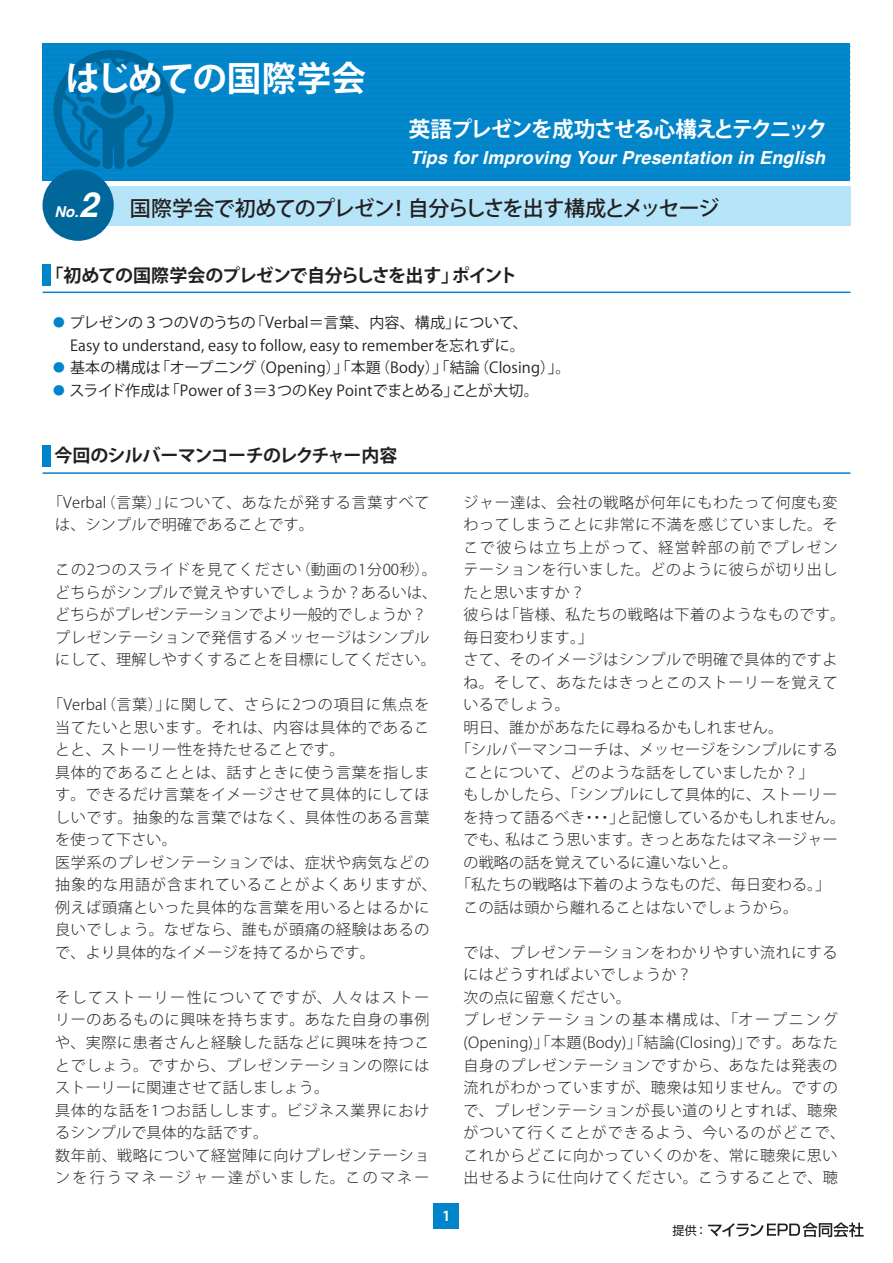
<style>
.page{position:relative;width:893px;height:1263px;background:#fff}
.page>*{position:absolute;margin:0;border:0;box-sizing:border-box;transform-origin:0 0}
.t1{font:700 34.5px "Koz Go Pro";letter-spacing:-.03em;color:#fff}
.t2{font:italic 700 34.5px "Helvetica";color:#fff}
.t3{font:700 21.45px "Koz Go Pro";letter-spacing:-.065em;color:#fff}
.t4{font:500 21px "Koz Go Pr 6 N";letter-spacing:-.05em;color:#231f20}
.t5{font:700 18px "Koz Go Pro";letter-spacing:-.05em;color:#231f20}
.t6{font:italic 700 18px "Helvetica";letter-spacing:.01em;color:#fff}
.t7{font:300 15px/22.5px "Koz Go Pro";letter-spacing:.045em;color:#231f20}
.t8{font:300 15px/22.5px "Koz Go Pro";letter-spacing:.015em;color:#231f20}
.t9{font:15px "Koz Go Pro";letter-spacing:.01em;color:#231f20}
.t10{font:300 15px/22.5px "Koz Go Pro";letter-spacing:.025em;color:#231f20}
.t11{font:300 15px "Koz Go Pro";letter-spacing:.02em;color:#231f20}
.t12{font:300 15px "Koz Go Pro";letter-spacing:.095em;color:#231f20}
.t13{font:italic 700 15px "Helvetica";color:#fff}
.t14{font:700 13.5px "Koz Go Pr 6 N";color:#fff}
.t15{font:12px "UD Shin Go Pro";color:#231f20}
.s1{color:#0084ca}
</style>
<div class="page">
<div style="left:55px;top:186px;width:795px;height:39px;background:#b6e4f9"></div>
<div style="left:43px;top:43px;width:807px;height:138px;background:#0084ca"></div>
<div style="left:43px;top:170px;width:71px;height:71px;background:#01669a;border-radius:50%"></div>
<hr style="left:43px;top:292px;width:807px;height:1px;background:#0084ca">
<hr style="left:43px;top:472px;width:807px;height:2px;background:#0084ca">
<svg style="left:53px;top:50px;width:120px;height:119px"></svg>
<div style="left:43px;top:265px;width:8px;height:21px;background:#0084ca"></div>
<div style="left:43px;top:445px;width:8px;height:22px;background:#0084ca"></div>
<div style="left:434px;top:1203px;width:25px;height:26px;background:#0084ca"></div>
<svg style="left:708px;top:1222px;width:156px;height:15px"></svg>
<h1 class="t1" style="left:66px;top:56px;width:302px">はじめての国際学会</h1>
<h2 class="t3" style="left:409px;top:115px;width:420px">英語プレゼンを成功させる心構えとテクニック</h2>
<p class="t6" style="left:410px;top:143px;width:417px">Tips for Improving Your Presentation in English</p>
<h1 class="t2" style="left:79px;top:176px;width:21px">2</h1>
<p class="t13" style="left:54px;top:199px;width:26px">No.</p>
<h3 class="t4" style="left:130px;top:196px;width:591px">国際学会で初めてのプレゼン！ 自分らしさを出す構成とメッセージ</h3>
<p class="t5" style="left:45px;top:264px;width:473px">「初めての国際学会のプレゼンで自分らしさを出す」ポイント</p>
<p class="t9" style="left:52px;top:313px;width:478px"><span class="s1">・</span>プレゼンの３つのVのうちの「Verbal＝言葉、内容、構成」について、</p>
<p class="t9" style="left:70px;top:336px;width:456px">Easy to understand, easy to follow, easy to rememberを忘れずに。</p>
<p class="t9" style="left:52px;top:358px;width:520px"><span class="s1">・</span>基本の構成は「オープニング（Opening）」「本題（Body）」「結論（Closing）」。</p>
<p class="t9" style="left:52px;top:381px;width:489px"><span class="s1">・</span>スライド作成は「Power of 3＝3つのKey Pointでまとめる」ことが大切。</p>
<p class="t5" style="left:54px;top:443px;width:345px">今回のシルバーマンコーチのレクチャー内容</p>
<p class="t8" style="left:55px;top:491px;width:376px;text-indent:-7px">「Verbal（言葉）」について、あなたが発する言葉すべては、シンプルで明確であることです。</p>
<p class="t10" style="left:55px;top:559px;width:383px">この2つのスライドを見てください（動画の1分00秒）。どちらがシンプルで覚えやすいでしょうか？あるいは、どちらがプレゼンテーションでより一般的でしょうか？プレゼンテーションで発信するメッセージはシンプルにして、理解しやすくすることを目標にしてください。</p>
<p class="t7" style="left:55px;top:694px;width:383px;text-indent:-7px">「Verbal（言葉）」に関して、さらに2つの項目に焦点を当てたいと思います。それは、内容は具体的であることと、ストーリー性を持たせることです。<br>具体的であることとは、話すときに使う言葉を指します。できるだけ言葉をイメージさせて具体的にしてほしいです。抽象的な言葉ではなく、具体性のある言葉を使って下さい。<br>医学系のプレゼンテーションでは、症状や病気などの抽象的な用語が含まれていることがよくありますが、例えば頭痛といった具体的な言葉を用いるとはるかに良いでしょう。なぜなら、誰もが頭痛の経験はあるので、より具体的なイメージを持てるからです。</p>
<p class="t7" style="left:55px;top:986px;width:376px">そしてストーリー性についてですが、人々はストーリーのあるものに興味を持ちます。あなた自身の事例や、実際に患者さんと経験した話などに興味を持つことでしょう。ですから、プレゼンテーションの際にはストーリーに関連させて話しましょう。<br>具体的な話を1つお話しします。ビジネス業界におけるシンプルで具体的な話です。<br>数年前、戦略について経営陣に向けプレゼンテーションを行うマネージャー達がいました。このマネー</p>
<p class="t14" style="left:443px;top:1209px;width:9px">1</p>
<p class="t7" style="left:463px;top:491px;width:376px">ジャー達は、会社の戦略が何年にもわたって何度も変</p>
<p class="t7" style="left:463px;top:514px;width:376px">わってしまうことに非常に不満を感じていました。そ</p>
<p class="t12" style="left:463px;top:538px;width:376px">こで彼らは立ち上がって、経営幹部の前でプレゼン</p>
<p class="t7" style="left:463px;top:559px;width:376px">テーションを行いました。どのように彼らが切り出し</p>
<p class="t8" style="left:463px;top:581px;width:123px">たと思いますか？</p>
<p class="t7" style="left:463px;top:604px;width:383px">彼らは「皆様、私たちの戦略は下着のようなものです。</p>
<p class="t8" style="left:463px;top:626px;width:131px">毎日変わります。」</p>
<p class="t7" style="left:463px;top:649px;width:376px">さて、そのイメージはシンプルで明確で具体的ですよ</p>
<p class="t7" style="left:463px;top:671px;width:376px">ね。そして、あなたはきっとこのストーリーを覚えて</p>
<p class="t7" style="left:463px;top:694px;width:108px">いるでしょう。</p>
<p class="t8" style="left:463px;top:716px;width:321px">明日、誰かがあなたに尋ねるかもしれません。</p>
<p class="t11" style="left:456px;top:740px;width:383px">「シルバーマンコーチは、メッセージをシンプルにする</p>
<p class="t8" style="left:463px;top:761px;width:351px">ことについて、どのような話をしていましたか？」</p>
<p class="t11" style="left:463px;top:785px;width:376px">もしかしたら、「シンプルにして具体的に、ストーリー</p>
<p class="t8" style="left:463px;top:806px;width:383px">を持って語るべき・・・」と記憶しているかもしれません。</p>
<p class="t8" style="left:463px;top:829px;width:376px">でも、私はこう思います。きっとあなたはマネージャー</p>
<p class="t8" style="left:463px;top:851px;width:275px">の戦略の話を覚えているに違いないと。</p>
<p class="t11" style="left:456px;top:875px;width:383px">「私たちの戦略は下着のようなものだ、毎日変わる。」　</p>
<p class="t8" style="left:463px;top:896px;width:336px">この話は頭から離れることはないでしょうから。</p>
<p class="t7" style="left:463px;top:941px;width:383px">では、プレゼンテーションをわかりやすい流れにするにはどうすればよいでしょうか？<br>次の点に留意ください。<br>プレゼンテーションの基本構成は、「オープニング(Opening)」「本題(Body)」「結論(Closing)」です。あなた自身のプレゼンテーションですから、あなたは発表の流れがわかっていますが、聴衆は知りません。ですので、プレゼンテーションが長い道のりとすれば、聴衆がついて行くことができるよう、今いるのがどこで、これからどこに向かっていくのかを、常に聴衆に思い出せるように仕向けてください。こうすることで、聴</p>
<p class="t15" style="left:672px;top:1221px;width:36px">提供：</p>
</div>
